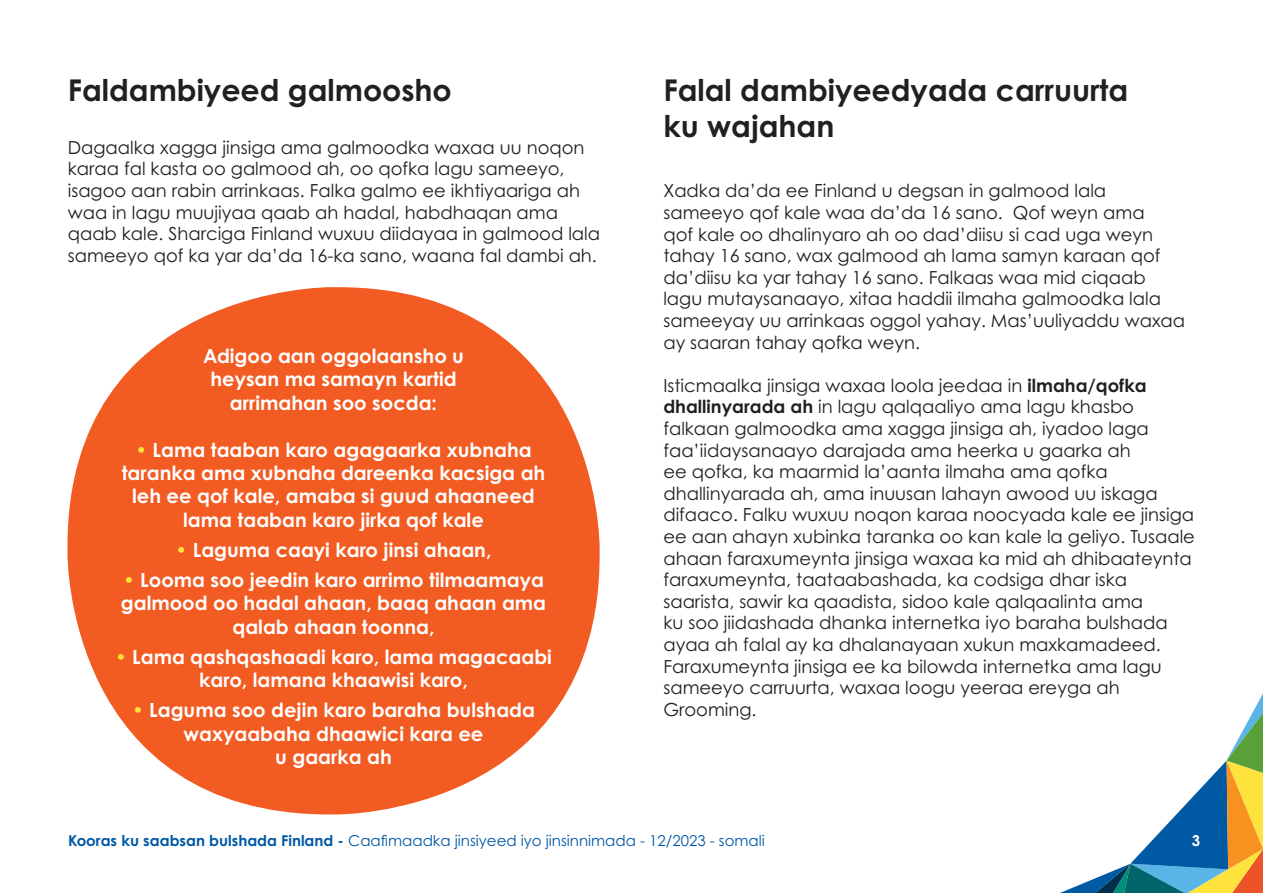
<style>
.page{position:relative;width:1263px;height:893px;background:#fff}
.page>*{position:absolute;margin:0;border:0;box-sizing:border-box;transform-origin:0 0}
.t1{font:700 30px/36px "Century Gothic Pro";color:#231f20}
.t2{font:700 19.5px/23.4px "Century Gothic Pro";color:#fff;text-align:center}
.t3{font:18px/21.6px "Century Gothic Pro";color:#231f20}
.t4{font:15px "Century Gothic Pro";color:#0158a6}
.t5{font:700 15px "Century Gothic Pro";color:#fff}
.s1{color:#ffe23a}
.s2{font-weight:700}
</style>
<div class="page">
<svg style="left:1060px;top:693px;width:203px;height:200px"></svg>
<div style="left:67px;top:287px;width:533px;height:527px;background:#f25b21;border-radius:260px"></div>
<p class="t1" style="left:68px;top:71px;width:385px">Faldambiyeed galmoosho</p>
<p class="t3" style="left:68px;top:136px;width:534px">Dagaalka xagga jinsiga ama galmoodka waxaa uu noqon karaa fal kasta oo galmood ah, oo qofka lagu sameeyo, isagoo aan rabin arrinkaas. Falka galmo ee ikhtiyaariga ah waa in lagu muujiyaa qaab ah hadal, habdhaqan ama qaab kale. Sharciga Finland wuxuu diidayaa in galmood lala sameeyo qof ka yar da’da 16-ka sano, waana fal dambi ah.</p>
<p class="t2" style="left:203px;top:344px;width:262px">Adigoo aan oggolaansho u heysan ma samayn kartid arrimahan soo socda:</p>
<p class="t2" style="left:122px;top:437px;width:425px"><span class="s1">•</span> Lama taaban karo agagaarka xubnaha taranka ama xubnaha dareenka kacsiga ah leh ee qof kale, amaba si guud ahaaneed lama taaban karo jirka qof kale</p>
<p class="t2" style="left:176px;top:538px;width:317px"><span class="s1">•</span> Laguma caayi karo jinsi ahaan,</p>
<p class="t2" style="left:121px;top:568px;width:427px"><span class="s1">•</span> Looma soo jeedin karo arrimo tilmaamaya galmood oo hadal ahaan, baaq ahaan ama qalab ahaan toonna,</p>
<p class="t2" style="left:115px;top:645px;width:438px"><span class="s1">•</span> Lama qashqashaadi karo, lama magacaabi karo, lamana khaawisi karo,</p>
<p class="t2" style="left:132px;top:698px;width:404px"><span class="s1">•</span> Laguma soo dejin karo baraha bulshada waxyaabaha dhaawici kara ee<br>u gaarka ah</p>
<p class="t1" style="left:663px;top:71px;width:466px">Falal dambiyeedyada carruurta ku wajahan</p>
<p class="t3" style="left:663px;top:180px;width:523px">Xadka da’da ee Finland u degsan in galmood lala sameeyo qof kale waa da’da 16 sano. Qof weyn ama<br>qof kale oo dhalinyaro ah oo dad’diisu si cad uga weyn tahay 16 sano, wax galmood ah lama samyn karaan qof da’diisu ka yar tahay 16 sano. Falkaas waa mid ciqaab lagu mutaysanaayo, xitaa haddii ilmaha galmoodka lala sameeyay uu arrinkaas oggol yahay. Mas’uuliyaddu waxaa ay saaran tahay qofka weyn.</p>
<p class="t3" style="left:663px;top:374px;width:533px">Isticmaalka jinsiga waxaa loola jeedaa in <span class="s2">ilmaha/qofka dhallinyarada ah</span> in lagu qalqaaliyo ama lagu khasbo falkaan galmoodka ama xagga jinsiga ah, iyadoo laga faa’iidaysanaayo darajada ama heerka u gaarka ah<br>ee qofka, ka maarmid la’aanta ilmaha ama qofka dhallinyarada ah, ama inuusan lahayn awood uu iskaga difaaco. Falku wuxuu noqon karaa noocyada kale ee jinsiga ee aan ahayn xubinka taranka oo kan kale la geliyo. Tusaale ahaan faraxumeynta jinsiga waxaa ka mid ah dhibaateynta faraxumeynta, taataabashada, ka codsiga dhar iska saarista, sawir ka qaadista, sidoo kale qalqaalinta ama<br>ku soo jiidashada dhanka internetka iyo baraha bulshada ayaa ah falal ay ka dhalanayaan xukun maxkamadeed.<br>Faraxumeynta jinsiga ee ka bilowda internetka ama lagu sameeyo carruurta, waxaa loogu yeeraa ereyga ah Grooming.</p>
<p class="t4" style="left:68px;top:832px;width:698px"><span class="s2">Kooras ku saabsan bulshada Finland -</span> Caafimaadka jinsiyeed iyo jinsinnimada - 12/2023 - somali</p>
<p class="t5" style="left:1192px;top:831px;width:10px">3</p>
</div>
